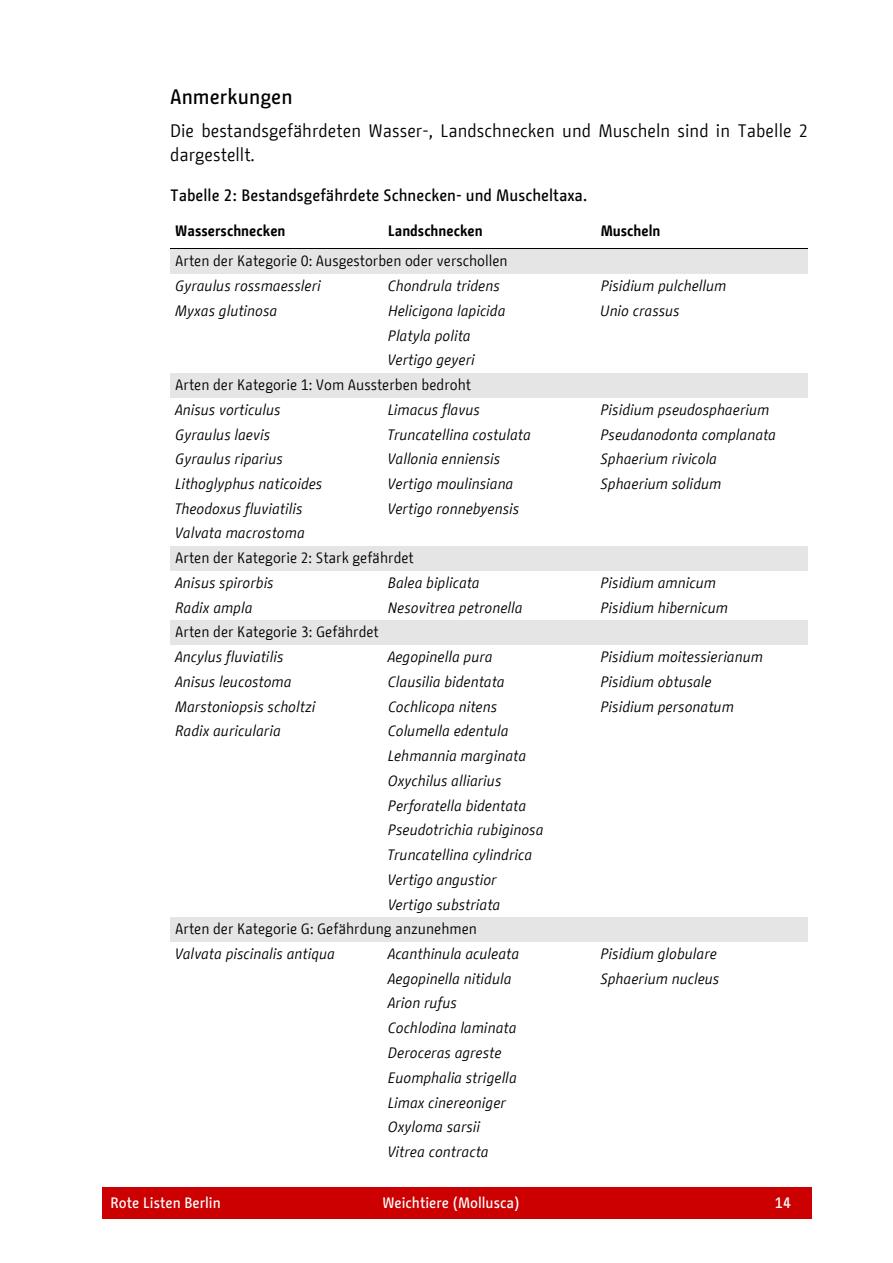
<style>
.page{position:relative;width:893px;height:1263px;background:#fff}
.page>*{position:absolute;margin:0;border:0;box-sizing:border-box;transform-origin:0 0}
.t1{font:500 21px "BMF Change";color:#000}
.t2{font:18px/24px "BMF Change";color:#000}
.t3{font:500 16.5px "BMF Change";color:#000}
.t4{font:italic 15px/24.8px "BMF Change";color:#000}
.t5{font:15px "BMF Change";color:#000}
.t6{font:500 15px "BMF Change";color:#fff}
.t7{font:700 15px "BMF Change";color:#000}
</style>
<div class="page">
<div style="left:102px;top:1187px;width:710px;height:31px;background:#c00"></div>
<div style="left:175px;top:249px;width:628px;height:25px;background:#e5e5e5"></div>
<hr style="left:170px;top:248px;width:638px;height:1px;background:#000">
<div style="left:175px;top:373px;width:628px;height:24px;background:#e5e5e5"></div>
<div style="left:175px;top:546px;width:628px;height:25px;background:#e5e5e5"></div>
<div style="left:175px;top:620px;width:628px;height:25px;background:#e5e5e5"></div>
<div style="left:175px;top:917px;width:628px;height:25px;background:#e5e5e5"></div>
<h1 class="t1" style="left:170px;top:82px;width:124px">Anmerkungen</h1>
<p class="t2" style="left:170px;top:119px;width:640px">Die bestandsgefährdeten Wasser-, Landschnecken und Muscheln sind in Tabelle 2 dargestellt.</p>
<p class="t3" style="left:170px;top:183px;width:419px">Tabelle 2: Bestandsgefährdete Schnecken- und Muscheltaxa.</p>
<p class="t7" style="left:175px;top:220px;width:112px">Wasserschnecken</p>
<p class="t7" style="left:388px;top:220px;width:96px">Landschnecken</p>
<p class="t7" style="left:601px;top:220px;width:61px">Muscheln</p>
<p class="t5" style="left:175px;top:250px;width:334px">Arten der Kategorie 0: Ausgestorben oder verschollen</p>
<p class="t4" style="left:175px;top:274px;width:147px">Gyraulus rossmaessleri</p>
<p class="t4" style="left:388px;top:274px;width:114px">Chondrula tridens</p>
<p class="t4" style="left:601px;top:274px;width:127px">Pisidium pulchellum</p>
<p class="t4" style="left:175px;top:298px;width:103px">Myxas glutinosa</p>
<p class="t4" style="left:388px;top:298px;width:119px">Helicigona lapicida</p>
<p class="t4" style="left:600px;top:298px;width:81px">Unio crassus</p>
<p class="t4" style="left:388px;top:323px;width:88px">Platyla polita<br>Vertigo geyeri</p>
<p class="t5" style="left:175px;top:374px;width:297px">Arten der Kategorie 1: Vom Aussterben bedroht</p>
<p class="t4" style="left:175px;top:397px;width:107px">Anisus vorticulus</p>
<p class="t4" style="left:388px;top:397px;width:94px">Limacus flavus</p>
<p class="t4" style="left:600px;top:397px;width:171px">Pisidium pseudosphaerium</p>
<p class="t4" style="left:175px;top:422px;width:96px">Gyraulus laevis</p>
<p class="t4" style="left:388px;top:422px;width:144px">Truncatellina costulata</p>
<p class="t4" style="left:600px;top:422px;width:177px">Pseudanodonta complanata</p>
<p class="t4" style="left:175px;top:447px;width:109px">Gyraulus riparius</p>
<p class="t4" style="left:388px;top:447px;width:114px">Vallonia enniensis</p>
<p class="t4" style="left:601px;top:447px;width:118px">Sphaerium rivicola</p>
<p class="t4" style="left:175px;top:471px;width:149px">Lithoglyphus naticoides</p>
<p class="t4" style="left:388px;top:471px;width:127px">Vertigo moulinsiana</p>
<p class="t4" style="left:600px;top:471px;width:122px">Sphaerium solidum</p>
<p class="t4" style="left:175px;top:496px;width:129px">Theodoxus fluviatilis</p>
<p class="t4" style="left:388px;top:496px;width:133px">Vertigo ronnebyensis</p>
<p class="t4" style="left:175px;top:521px;width:131px">Valvata macrostoma</p>
<p class="t5" style="left:175px;top:547px;width:240px">Arten der Kategorie 2: Stark gefährdet</p>
<p class="t4" style="left:175px;top:570px;width:100px">Anisus spirorbis</p>
<p class="t4" style="left:388px;top:570px;width:93px">Balea biplicata</p>
<p class="t4" style="left:600px;top:570px;width:117px">Pisidium amnicum</p>
<p class="t4" style="left:175px;top:595px;width:79px">Radix ampla</p>
<p class="t4" style="left:388px;top:595px;width:136px">Nesovitrea petronella</p>
<p class="t4" style="left:601px;top:595px;width:129px">Pisidium hibernicum</p>
<p class="t5" style="left:175px;top:621px;width:205px">Arten der Kategorie 3: Gefährdet</p>
<p class="t4" style="left:175px;top:645px;width:110px">Ancylus fluviatilis</p>
<p class="t4" style="left:388px;top:645px;width:106px">Aegopinella pura</p>
<p class="t4" style="left:600px;top:645px;width:164px">Pisidium moitessierianum</p>
<p class="t4" style="left:175px;top:669px;width:118px">Anisus leucostoma</p>
<p class="t4" style="left:388px;top:669px;width:118px">Clausilia bidentata</p>
<p class="t4" style="left:601px;top:669px;width:113px">Pisidium obtusale</p>
<p class="t4" style="left:175px;top:694px;width:142px">Marstoniopsis scholtzi</p>
<p class="t4" style="left:388px;top:694px;width:111px">Cochlicopa nitens</p>
<p class="t4" style="left:600px;top:694px;width:135px">Pisidium personatum</p>
<p class="t4" style="left:175px;top:719px;width:107px">Radix auricularia</p>
<p class="t4" style="left:388px;top:719px;width:157px">Columella edentula<br>Lehmannia marginata<br>Oxychilus alliarius<br>Perforatella bidentata<br>Pseudotrichia rubiginosa<br>Truncatellina cylindrica<br>Vertigo angustior<br>Vertigo substriata</p>
<p class="t5" style="left:175px;top:918px;width:303px">Arten der Kategorie G: Gefährdung anzunehmen</p>
<p class="t4" style="left:175px;top:941px;width:161px">Valvata piscinalis antiqua</p>
<p class="t4" style="left:388px;top:941px;width:133px">Acanthinula aculeata</p>
<p class="t4" style="left:600px;top:941px;width:118px">Pisidium globulare</p>
<p class="t4" style="left:388px;top:966px;width:125px">Aegopinella nitidula</p>
<p class="t4" style="left:600px;top:966px;width:120px">Sphaerium nucleus</p>
<p class="t4" style="left:388px;top:991px;width:130px">Arion rufus<br>Cochlodina laminata<br>Deroceras agreste<br>Euomphalia strigella<br>Limax cinereoniger<br>Oxyloma sarsii<br>Vitrea contracta</p>
<p class="t6" style="left:111px;top:1192px;width:112px">Rote Listen Berlin</p>
<p class="t6" style="left:382px;top:1192px;width:138px">Weichtiere (Mollusca)</p>
<p class="t6" style="left:775px;top:1192px;width:17px">14</p>
</div>
